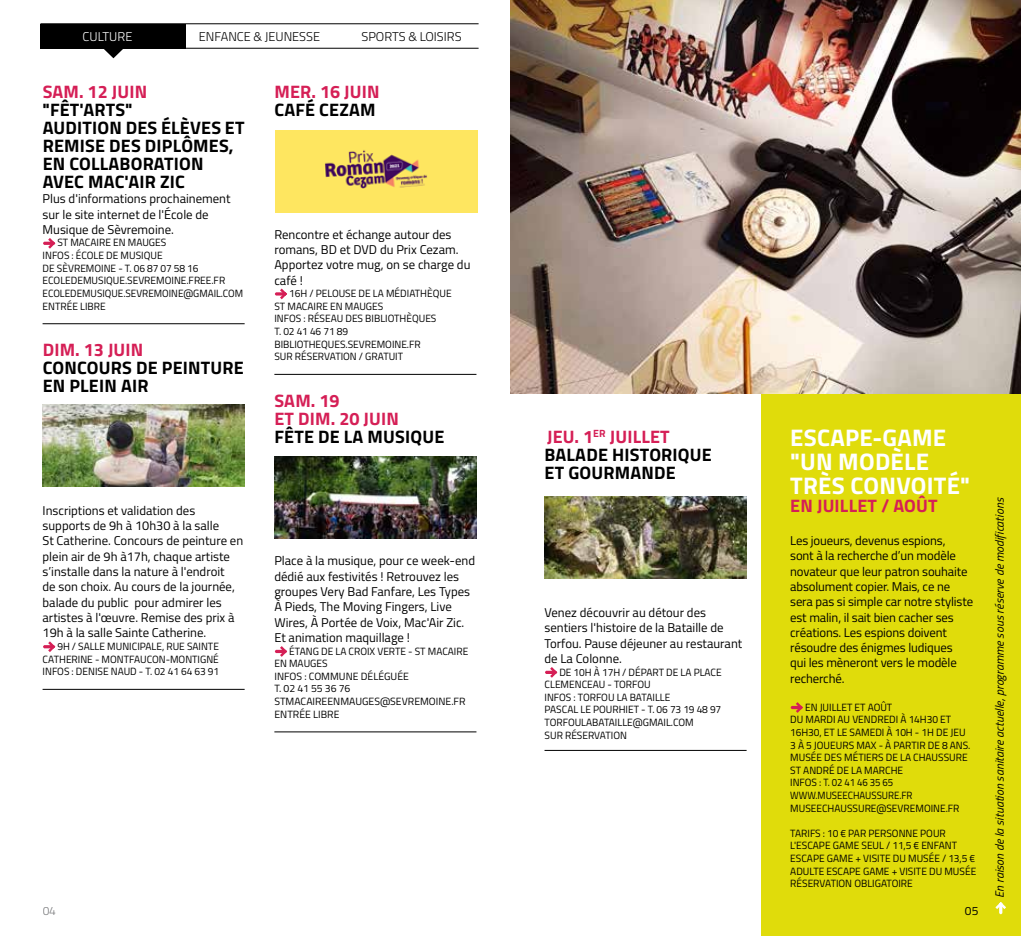
<style>
.page{position:relative;width:1021px;height:936px;background:#fff}
.page>*{position:absolute;margin:0;border:0;box-sizing:border-box;transform-origin:0 0}
.t1{font:700 24px/24px "Titillium";letter-spacing:.01em;color:#fff}
.t2{font:700 18px/18px "Titillium";letter-spacing:.01em;color:#000}
.t3{font:700 18px/18px "Titillium";letter-spacing:.01em;color:#d51f56}
.t4{font:12.75px/15.3px "Titillium";color:#000}
.t5{font:300 12.75px "Titillium";color:#000}
.t6{font:300 12.75px "Titillium";color:#fff}
.t7{font:italic 12px "Titillium";color:#000}
.t8{font:12px "Titillium";color:#000}
.t9{font:300 12px "Titillium";color:#7b7c7e}
.t10{font:10.5px/12.6px "Titillium";color:#000}
.s1{color:#d51f56}
</style>
<div class="page">
<hr style="left:40px;top:48px;width:438px;height:1px;background:#000">
<hr style="left:40px;top:23px;width:438px;height:1px;background:#000">
<svg style="left:104px;top:49px;width:19px;height:9px"></svg>
<div style="left:40px;top:24px;width:146px;height:25px;background:#000"></div>
<svg style="left:275px;top:288px;width:12px;height:11px"></svg>
<hr style="left:274px;top:374px;width:202px;height:1px;background:#000">
<svg style="left:275px;top:646px;width:12px;height:10px"></svg>
<hr style="left:274px;top:731px;width:202px;height:1px;background:#000">
<svg style="left:43px;top:238px;width:12px;height:11px"></svg>
<hr style="left:43px;top:323px;width:202px;height:1px;background:#000">
<svg style="left:43px;top:641px;width:12px;height:11px"></svg>
<hr style="left:43px;top:689px;width:202px;height:1px;background:#000">
<img style="left:43px;top:404px;width:202px;height:82px">
<img style="left:275px;top:130px;width:202px;height:82px">
<div style="left:761px;top:362px;width:259px;height:573px;background:#e0dc0b"></div>
<svg style="left:790px;top:702px;width:13px;height:10px"></svg>
<img style="left:510px;top:0;width:510px;height:393px">
<svg style="left:995px;top:902px;width:11px;height:12px"></svg>
<svg style="left:545px;top:667px;width:12px;height:10px"></svg>
<hr style="left:544px;top:750px;width:202px;height:1px;background:#000">
<img style="left:275px;top:456px;width:202px;height:82px">
<img style="left:544px;top:497px;width:202px;height:81px">
<p class="t6" style="left:83px;top:28px;width:51px">CULTURE</p>
<p class="t5" style="left:199px;top:28px;width:123px">ENFANCE &amp; JEUNESSE</p>
<p class="t5" style="left:361px;top:28px;width:102px">SPORTS &amp; LOISIRS</p>
<h2 class="t3" style="left:43px;top:82px;width:106px">SAM. 12 JUIN</h2>
<h2 class="t2" style="left:43px;top:100px;width:203px">"FÊT'ARTS"<br>AUDITION DES ÉLÈVES ET<br>REMISE DES DIPLÔMES,<br>EN COLLABORATION<br>AVEC MAC'AIR ZIC</h2>
<p class="t4" style="left:43px;top:190px;width:189px">Plus d'informations prochainement sur le site internet de l'École de<br>Musique de Sèvremoine.</p>
<p class="t10" style="left:43px;top:236px;width:202px;text-indent:15px">ST MACAIRE EN MAUGES<br>INFOS : ÉCOLE DE MUSIQUE<br>DE SÈVREMOINE - T. 06 87 07 58 16<br>ECOLEDEMUSIQUE.SEVREMOINE.FREE.FR<br>ECOLEDEMUSIQUE.SEVREMOINE@GMAIL.COM<br>ENTRÉE LIBRE</p>
<h2 class="t3" style="left:43px;top:340px;width:102px">DIM. 13 JUIN</h2>
<h2 class="t2" style="left:43px;top:358px;width:203px">CONCOURS DE PEINTURE<br>EN PLEIN AIR</h2>
<p class="t4" style="left:43px;top:502px;width:202px">Inscriptions et validation des supports de 9h à 10h30 à la salle<br>St Catherine. Concours de peinture en plein air de 9h à17h, chaque artiste s’installe dans la nature à l'endroit<br>de son choix. Au cours de la journée, balade du public pour admirer les artistes à l'œuvre. Remise des prix à 19h à la salle Sainte Catherine.</p>
<p class="t10" style="left:43px;top:639px;width:178px;text-align:justify;text-indent:15px">9H / SALLE MUNICIPALE, RUE SAINTE CATHERINE - MONTFAUCON-MONTIGNÉ INFOS : DENISE NAUD - T. 02 41 64 63 91</p>
<h2 class="t3" style="left:274px;top:82px;width:107px">MER. 16 JUIN</h2>
<h2 class="t2" style="left:274px;top:100px;width:103px">CAFÉ CEZAM</h2>
<p class="t4" style="left:274px;top:226px;width:198px">Rencontre et échange autour des romans, BD et DVD du Prix Cezam.<br>Apportez votre mug, on se charge du café !</p>
<p class="t10" style="left:274px;top:286px;width:179px;text-indent:15px">16H / PELOUSE DE LA MÉDIATHÈQUE<br>ST MACAIRE EN MAUGES<br>INFOS : RÉSEAU DES BIBLIOTHÈQUES<br>T. 02 41 46 71 89<br>BIBLIOTHEQUES.SEVREMOINE.FR<br>SUR RÉSERVATION / GRATUIT</p>
<h2 class="t3" style="left:274px;top:391px;width:126px">SAM. 19<br>ET DIM. 20 JUIN</h2>
<h2 class="t2" style="left:274px;top:427px;width:171px">FÊTE DE LA MUSIQUE</h2>
<p class="t4" style="left:274px;top:552px;width:202px">Place à la musique, pour ce week-end dédié aux festivités ! Retrouvez les groupes Very Bad Fanfare, Les Types À Pieds, The Moving Fingers, Live Wires, À Portée de Voix, Mac'Air Zic.<br>Et animation maquillage !</p>
<p class="t10" style="left:274px;top:644px;width:195px;text-indent:15px">ÉTANG DE LA CROIX VERTE - ST MACAIRE<br>EN MAUGES<br>INFOS : COMMUNE DÉLÉGUÉE<br>T. 02 41 55 36 76<br>STMACAIREENMAUGES@SEVREMOINE.FR<br>ENTRÉE LIBRE</p>
<p class="t9" style="left:43px;top:902px;width:15px">04</p>
<h2 class="t2" style="left:544px;top:427px;width:169px"><span class="s1">JEU. 1</span><sup>ER</sup> <span class="s1">JUILLET<br></span>BALADE HISTORIQUE<br>ET GOURMANDE</h2>
<p class="t4" style="left:544px;top:604px;width:199px">Venez découvrir au détour des sentiers l'histoire de la Bataille de<br>Torfou. Pause déjeuner au restaurant de La Colonne.</p>
<p class="t10" style="left:544px;top:665px;width:179px;text-indent:15px">DE 10H À 17H / DÉPART DE LA PLACE<br>CLEMENCEAU - TORFOU<br>INFOS : TORFOU LA BATAILLE<br>PASCAL LE POURHIET - T. 06 73 19 48 97<br>TORFOULABATAILLE@GMAIL.COM<br>SUR RÉSERVATION</p>
<h1 class="t1" style="left:790px;top:424px;width:181px">ESCAPE-GAME "UN MODÈLE<br>TRÈS CONVOITÉ"</h1>
<h2 class="t3" style="left:790px;top:495px;width:149px">EN JUILLET / AOÛT</h2>
<p class="t4" style="left:790px;top:532px;width:184px">Les joueurs, devenus espions,<br>sont à la recherche d’un modèle novateur que leur patron souhaite absolument copier. Mais, ce ne sera pas si simple car notre styliste est malin, il sait bien cacher ses créations. Les espions doivent résoudre des énigmes ludiques<br>qui les mèneront vers le modèle recherché.</p>
<p class="t10" style="left:790px;top:700px;width:182px;text-indent:15px">EN JUILLET ET AOÛT<br>DU MARDI AU VENDREDI À 14H30 ET<br>16H30, ET LE SAMEDI À 10H - 1H DE JEU<br>3 À 5 JOUEURS MAX - À PARTIR DE 8 ANS.<br>MUSÉE DES MÉTIERS DE LA CHAUSSURE<br>ST ANDRÉ DE LA MARCHE<br>INFOS : T. 02 41 46 35 65<br>WWW.MUSEECHAUSSURE.FR<br>MUSEECHAUSSURE@SEVREMOINE.FR</p>
<p class="t10" style="left:790px;top:826px;width:187px">TARIFS : 10 € PAR PERSONNE POUR<br>L'ESCAPE GAME SEUL / 11,5 € ENFANT<br>ESCAPE GAME + VISITE DU MUSÉE / 13,5 €<br>ADULTE ESCAPE GAME + VISITE DU MUSÉE<br>RÉSERVATION OBLIGATOIRE</p>
<p class="t8" style="left:964px;top:902px;width:15px">05</p>
<p class="t7" style="left:990px;top:897px;width:401px;rotate:-90deg">En raison de la situation sanitaire actuelle, programme sous réserve de modifications</p>
</div>
